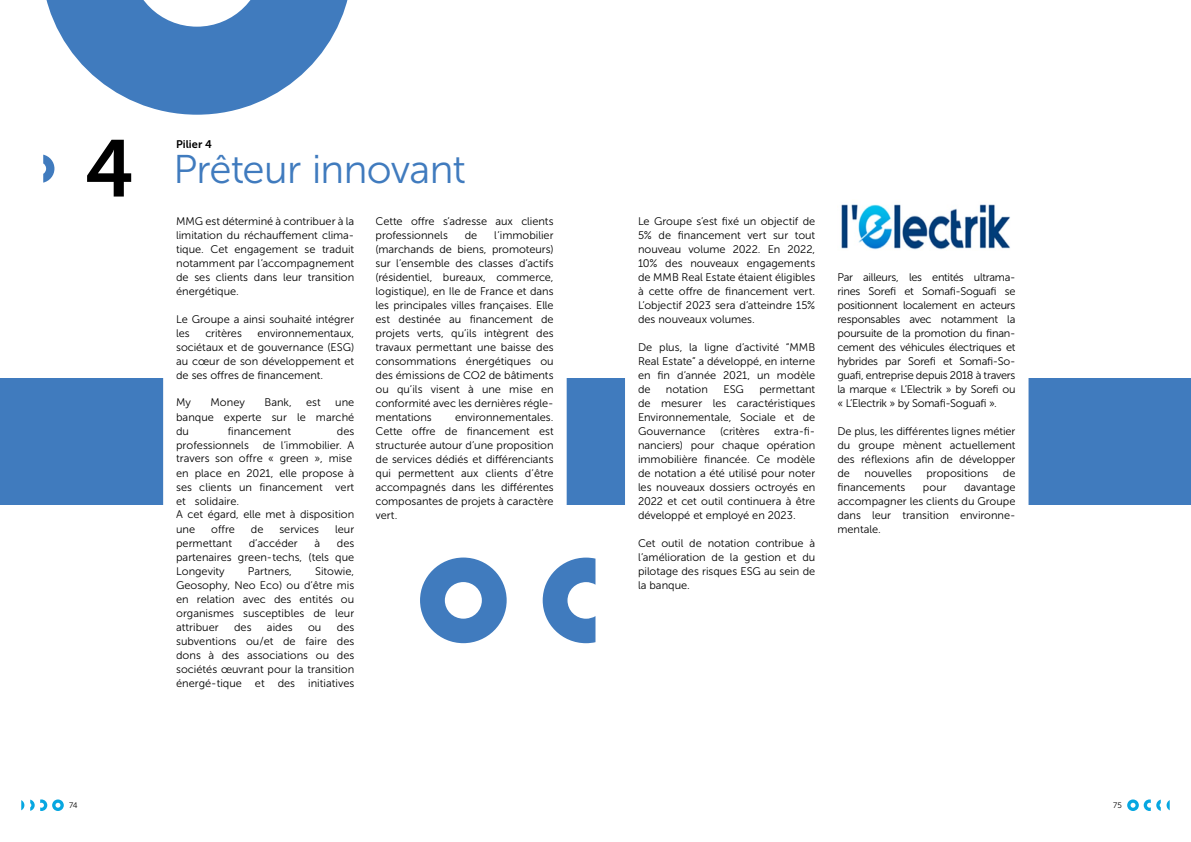
<style>
.page{position:relative;width:1191px;height:842px;background:#fff}
.page>*{position:absolute;margin:0;border:0;box-sizing:border-box;transform-origin:0 0}
.t1{font:80px "Museo Sans 700";color:#000}
.t2{font:40px "Museo Sans 300";letter-spacing:-.02em;color:#407bbe}
.t3{font:11px/14px "Museo Sans 300";color:#000;text-align:justify}
.t4{font:11px "Museo Sans 700";color:#000}
.t5{font:8px "Museo Sans 300";color:#000}
</style>
<div class="page">
<div style="left:0;top:379px;width:1191px;height:126px;background:#407bbe"></div>
<svg style="left:21px;top:800px;width:3px;height:10px"></svg>
<svg style="left:30px;top:799px;width:34px;height:12px"></svg>
<svg style="left:1156px;top:800px;width:4px;height:11px"></svg>
<svg style="left:1166px;top:800px;width:3px;height:10px"></svg>
<svg style="left:1127px;top:799px;width:23px;height:12px"></svg>
<svg style="left:43px;top:155px;width:11px;height:28px"></svg>
<div style="left:157px;top:378px;width:199px;height:127px;background:#fff"></div>
<div style="left:356px;top:378px;width:217px;height:266px;background:#fff"></div>
<svg style="left:420px;top:557px;width:86px;height:86px"></svg>
<svg style="left:542px;top:558px;width:53px;height:85px"></svg>
<svg style="left:46px;top:0;width:302px;height:115px"></svg>
<div style="left:618px;top:378px;width:200px;height:127px;background:#fff"></div>
<div style="left:818px;top:378px;width:217px;height:127px;background:#fff"></div>
<img style="left:841px;top:204px;width:169px;height:46px">
<h1 class="t1" style="left:85px;top:124px;width:51px">4</h1>
<p class="t4" style="left:176px;top:139px;width:37px">Pilier 4</p>
<h2 class="t2" style="left:173px;top:147px;width:294px">Prêteur innovant</h2>
<p class="t3" style="left:176px;top:214px;width:180px">MMG est déterminé à contribuer à la limitation du réchauffement clima&shy;tique. Cet engagement se traduit notamment par l’accompagnement de ses clients dans leur transition énergétique.</p>
<p class="t3" style="left:176px;top:312px;width:180px">Le Groupe a ainsi souhaité intégrer les</p>
<p class="t3" style="left:176px;top:326px;width:180px;text-indent:81px">environnementaux, sociétaux et de gouvernance (ESG) au cœur de son développement et de ses offres de financement.</p>
<p class="t3" style="left:176px;top:395px;width:16px">My</p>
<p class="t3" style="left:211px;top:395px;width:36px">Money</p>
<p class="t3" style="left:264px;top:395px;width:29px">Bank,</p>
<p class="t3" style="left:306px;top:395px;width:16px">est</p>
<p class="t3" style="left:205px;top:326px;width:38px">critères</p>
<p class="t3" style="left:176px;top:395px;width:180px;text-indent:159px">une banque experte sur le marché du</p>
<p class="t3" style="left:228px;top:424px;width:65px">financement</p>
<p class="t3" style="left:337px;top:424px;width:19px">des</p>
<p class="t3" style="left:176px;top:438px;width:74px">professionnels</p>
<p class="t3" style="left:176px;top:438px;width:180px;text-align:left;text-indent:87px">de l’immobilier. A travers son offre « green », mise en place en 2021, elle propose à ses clients un financement vert et solidaire.<br>A cet égard, elle met à disposition une</p>
<p class="t3" style="left:211px;top:522px;width:25px">offre</p>
<p class="t3" style="left:251px;top:522px;width:14px">de</p>
<p class="t3" style="left:279px;top:522px;width:41px">services</p>
<p class="t3" style="left:335px;top:522px;width:21px">leur</p>
<p class="t3" style="left:176px;top:536px;width:57px">permettant</p>
<p class="t3" style="left:249px;top:536px;width:51px">d’accéder</p>
<p class="t3" style="left:314px;top:536px;width:7px">à</p>
<p class="t3" style="left:176px;top:536px;width:180px;text-indent:161px">des partenaires green-techs, (tels que Longevity</p>
<p class="t3" style="left:176px;top:564px;width:180px;text-indent:139px">Sitowie, Geosophy, Neo Eco) ou d’être mis en relation avec des entités ou organismes susceptibles de leur attribuer</p>
<p class="t3" style="left:248px;top:564px;width:45px">Partners,</p>
<p class="t3" style="left:176px;top:620px;width:180px;text-indent:161px">des subventions ou/et de faire des dons à des associations ou des sociétés œuvrant pour la transition énergé-tique et des initiatives</p>
<p class="t3" style="left:234px;top:620px;width:19px">des</p>
<p class="t3" style="left:267px;top:620px;width:27px">aides</p>
<p class="t3" style="left:308px;top:620px;width:15px">ou</p>
<p class="t3" style="left:375px;top:214px;width:180px">Cette offre s’adresse aux clients professionnels</p>
<p class="t3" style="left:375px;top:228px;width:180px;text-indent:119px">l’immobilier (marchands de biens, promoteurs) sur l’ensemble des classes d’actifs (résidentiel, bureaux, commerce, logistique), en Ile de France et dans les principales villes françaises. Elle est destinée au financement de projets verts, qu’ils intègrent des travaux permettant une baisse des consommations énergétiques ou des émissions de CO2 de bâtiments ou qu’ils visent à une mise en conformité avec les dernières régle&shy;mentations</p>
<p class="t3" style="left:465px;top:228px;width:14px">de</p>
<p class="t3" style="left:375px;top:410px;width:180px;text-indent:80px">environnementales.<br>Cette offre de financement est structurée autour d’une proposition de services dédiés et différenciants qui permettent aux clients d’être accompagnés dans les différentes composantes de projets à caractère vert.</p>
<p class="t3" style="left:638px;top:214px;width:179px">Le Groupe s’est fixé un objectif de 5% de financement vert sur tout nouveau volume 2022. En 2022, 10% des nouveaux engagements de MMB Real Estate étaient éligibles à cette offre de financement vert.<br>L’objectif 2023 sera d’atteindre 15% des nouveaux volumes.</p>
<p class="t3" style="left:638px;top:340px;width:179px">De plus, la ligne d’activité “MMB Real Estate” a développé, en interne en fin d’année 2021, un modèle de</p>
<p class="t3" style="left:666px;top:382px;width:44px">notation</p>
<p class="t3" style="left:723px;top:382px;width:22px">ESG</p>
<p class="t3" style="left:638px;top:382px;width:179px;text-indent:121px">permettant de mesurer les caractéristiques Environnementale, Sociale et de Gouvernance</p>
<p class="t3" style="left:720px;top:424px;width:41px">(critères</p>
<p class="t3" style="left:638px;top:424px;width:179px;text-indent:136px">extra-fi&shy;nanciers) pour chaque opération immobilière financée. Ce modèle de notation a été utilisé pour noter les nouveaux dossiers octroyés en 2022 et cet outil continuera à être développé et employé en 2023.</p>
<p class="t3" style="left:638px;top:536px;width:179px">Cet outil de notation contribue à l’amélioration de la gestion et du pilotage des risques ESG au sein de la banque.</p>
<p class="t3" style="left:837px;top:270px;width:180px">Par ailleurs, les entités ultrama&shy;rines Sorefi et Somafi-Soguafi se positionnent localement en acteurs responsables avec notamment la poursuite de la promotion du finan&shy;cement des véhicules électriques et hybrides par Sorefi et Somafi-So&shy;guafi, entreprise depuis 2018 à travers la marque « L’Electrik » by Sorefi ou « L’Electrik » by Somafi-Soguafi ».</p>
<p class="t3" style="left:837px;top:424px;width:180px">De plus, les différentes lignes métier du groupe mènent actuellement des réflexions afin de développer de</p>
<p class="t3" style="left:864px;top:466px;width:49px">nouvelles</p>
<p class="t3" style="left:926px;top:466px;width:63px">propositions</p>
<p class="t3" style="left:1003px;top:466px;width:14px">de</p>
<p class="t3" style="left:837px;top:480px;width:70px">financements</p>
<p class="t3" style="left:923px;top:480px;width:25px">pour</p>
<p class="t3" style="left:837px;top:480px;width:180px;text-indent:127px">davantage accompagner les clients du Groupe dans leur transition environne&shy;mentale.</p>
<p class="t5" style="left:69px;top:801px;width:10px">74</p>
<p class="t5" style="left:1113px;top:801px;width:10px">75</p>
</div>
